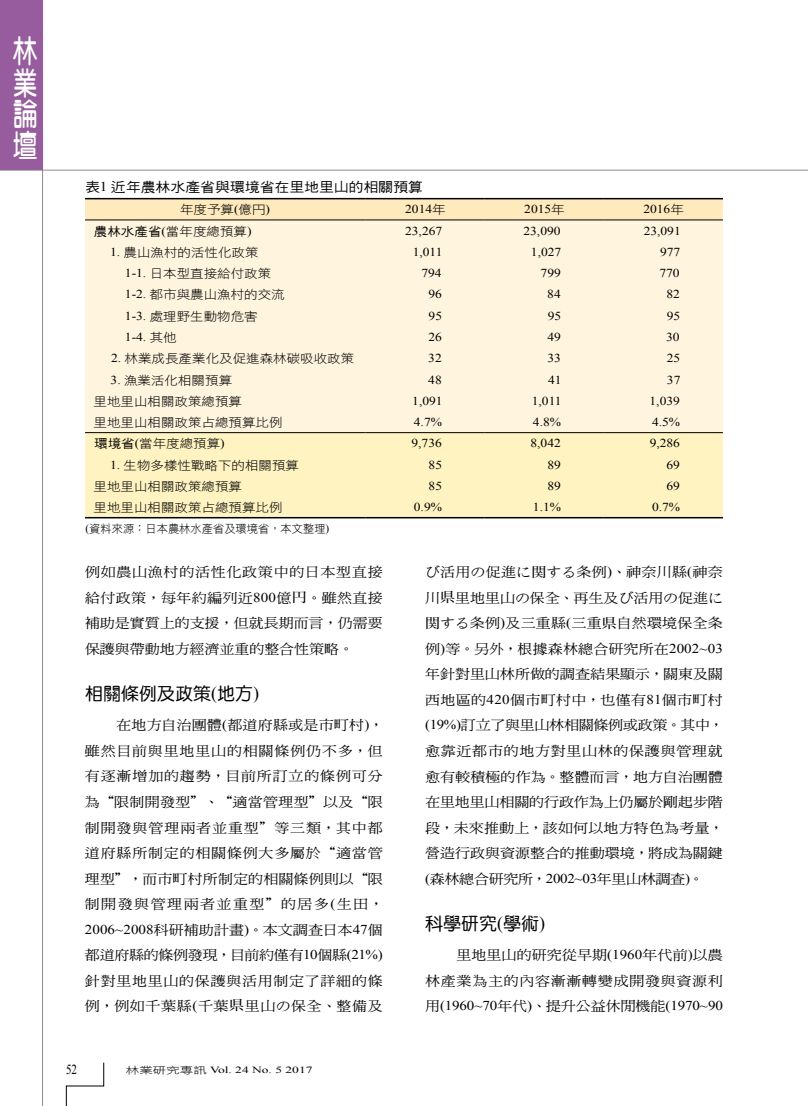
<style>
.page{position:relative;width:808px;height:1106px;background:#fff}
.page>*{position:absolute;margin:0;border:0;box-sizing:border-box;transform-origin:0 0}
.t1{font:31.5px/31.5px "DF Yuan W7 WINP BF";color:#fff;text-align:justify;scale:.77 1}
.t2{font:18px "DF Yuan W5 WINP BF";color:#000}
.t3{font:13.8px "Times New Roman";color:#000;scale:.8 1}
.t4{font:13.5px/25.5px "DF Ming W5 WINP BF";letter-spacing:.005em;color:#000;text-align:justify;scale:1.11 1}
.t5{font:13.5px/25.5px "DF Ming W5 WINP BF";letter-spacing:.045em;color:#000;text-align:right;scale:1.11 1}
.t6{font:13.5px "Times New Roman";letter-spacing:-.005em;color:#000;scale:1.11 1}
.t7{font:13.5px "DF Hei W5 WINP BF";letter-spacing:-.01em;color:#000;scale:1.11 1}
.t8{font:12.15px "DF Hei W3 WINP BF";color:#000;scale:1.11 1}
.t9{font:12.15px "Times New Roman";color:#000;scale:1.11 1}
.t10{font:11.25px "DF Hei W3 WINP BF";color:#000}
.t11{font:9.45px "Times New Roman";color:#000;scale:1.43 1}
.s1{font-family:"Times New Roman"}
.s2{font-family:"Koz Go Pr 6 N";font-weight:300}
.s3{font-family:"DF Hei W3 WINP BF"}
.s4{font-family:"DF Hei W5 WINP BF"}
.s5{font-family:"Koz Min Pr 6 N";font-weight:500}
.s6{font-family:"DF Ming W5 WINP BF"}
</style>
<div class="page">
<hr style="left:0;top:170px;width:808px;height:1px;background:#636363">
<hr style="left:42px;top:0;width:1px;height:1106px;background:#636363">
<svg style="left:66px;top:1062px;width:38px;height:44px"></svg>
<div style="left:0;top:0;width:43px;height:170px;background:#965c9e"></div>
<div style="left:85px;top:199px;width:638px;height:20px;background:#feeabd"></div>
<div style="left:85px;top:220px;width:638px;height:212px;background:#fff4de"></div>
<div style="left:85px;top:433px;width:638px;height:84px;background:#fff3c2"></div>
<hr style="left:85px;top:219px;width:281px;height:1px;background:#000">
<hr style="left:366px;top:219px;width:119px;height:1px;background:#000">
<hr style="left:485px;top:219px;width:119px;height:1px;background:#000">
<hr style="left:604px;top:219px;width:119px;height:1px;background:#000">
<hr style="left:85px;top:432px;width:281px;height:1px;background:#000">
<hr style="left:366px;top:432px;width:119px;height:1px;background:#000">
<hr style="left:485px;top:432px;width:119px;height:1px;background:#000">
<hr style="left:604px;top:432px;width:119px;height:1px;background:#000">
<hr style="left:85px;top:198px;width:281px;height:1px;background:#000">
<hr style="left:366px;top:198px;width:119px;height:1px;background:#000">
<hr style="left:485px;top:198px;width:119px;height:1px;background:#000">
<hr style="left:604px;top:198px;width:119px;height:1px;background:#000">
<hr style="left:85px;top:517px;width:281px;height:1px;background:#000">
<hr style="left:366px;top:517px;width:119px;height:1px;background:#000">
<hr style="left:485px;top:517px;width:119px;height:1px;background:#000">
<hr style="left:604px;top:517px;width:119px;height:1px;background:#000">
<h1 class="t1" style="left:13px;top:35px;width:32px">林業論壇</h1>
<p class="t7" style="left:85px;top:180px;width:306px">表<span class="s1">1</span> 近年農林水產省與環境省在里地里山的相關預算</p>
<p class="t8" style="left:180px;top:204px;width:83px">年度予算<span class="s1">(</span>億<span class="s2">円</span><span class="s1">)</span></p>
<p class="t9" style="left:405px;top:201px;width:38px">2014<span class="s3">年</span></p>
<p class="t9" style="left:524px;top:201px;width:38px">2015<span class="s3">年</span></p>
<p class="t9" style="left:643px;top:201px;width:38px">2016<span class="s3">年</span></p>
<p class="t8" style="left:94px;top:225px;width:143px"><span class="s4">農林水產省</span><span class="s1">(</span>當年度總預算<span class="s1">)</span></p>
<p class="t9" style="left:405px;top:222px;width:35px">23,267</p>
<p class="t9" style="left:523px;top:222px;width:35px">23,090</p>
<p class="t9" style="left:644px;top:222px;width:35px">23,091</p>
<p class="t8" style="left:110px;top:246px;width:135px"><span class="s1">1.</span> 農山漁村的活性化政策</p>
<p class="t9" style="left:413px;top:244px;width:28px">1,011</p>
<p class="t9" style="left:531px;top:244px;width:29px">1,027</p>
<p class="t9" style="left:660px;top:244px;width:20px">977</p>
<p class="t8" style="left:125px;top:267px;width:133px"><span class="s1">1-1.</span> 日本型直接給付政策</p>
<p class="t9" style="left:421px;top:265px;width:20px">794</p>
<p class="t9" style="left:541px;top:265px;width:20px">799</p>
<p class="t9" style="left:659px;top:265px;width:20px">770</p>
<p class="t8" style="left:125px;top:289px;width:145px"><span class="s1">1-2.</span> 都市與農山漁村的交流</p>
<p class="t9" style="left:428px;top:286px;width:14px">96</p>
<p class="t9" style="left:547px;top:286px;width:14px">84</p>
<p class="t9" style="left:666px;top:286px;width:14px">82</p>
<p class="t8" style="left:125px;top:310px;width:121px"><span class="s1">1-3.</span> 處理野生動物危害</p>
<p class="t9" style="left:429px;top:307px;width:14px">95</p>
<p class="t9" style="left:548px;top:307px;width:14px">95</p>
<p class="t9" style="left:667px;top:307px;width:14px">95</p>
<p class="t9" style="left:125px;top:329px;width:48px">1-4. <span class="s3">其他</span></p>
<p class="t9" style="left:428px;top:329px;width:14px">26</p>
<p class="t9" style="left:547px;top:329px;width:14px">49</p>
<p class="t9" style="left:666px;top:329px;width:14px">30</p>
<p class="t8" style="left:111px;top:352px;width:220px"><span class="s1">2.</span> 林業成長產業化及促進森林碳吸收政策</p>
<p class="t9" style="left:428px;top:350px;width:14px">32</p>
<p class="t9" style="left:547px;top:350px;width:14px">33</p>
<p class="t9" style="left:667px;top:350px;width:14px">25</p>
<p class="t8" style="left:111px;top:374px;width:111px"><span class="s1">3.</span> 漁業活化相關預算</p>
<p class="t9" style="left:428px;top:371px;width:14px">48</p>
<p class="t9" style="left:548px;top:371px;width:14px">41</p>
<p class="t9" style="left:667px;top:371px;width:14px">37</p>
<p class="t8" style="left:94px;top:395px;width:135px">里地里山相關政策總預算</p>
<p class="t9" style="left:412px;top:392px;width:29px">1,091</p>
<p class="t9" style="left:532px;top:392px;width:28px">1,011</p>
<p class="t9" style="left:649px;top:392px;width:29px">1,039</p>
<p class="t8" style="left:94px;top:416px;width:172px">里地里山相關政策占總預算比例</p>
<p class="t9" style="left:414px;top:414px;width:27px">4.7%</p>
<p class="t9" style="left:533px;top:414px;width:27px">4.8%</p>
<p class="t9" style="left:652px;top:414px;width:27px">4.5%</p>
<p class="t8" style="left:94px;top:437px;width:119px"><span class="s4">環境省</span><span class="s1">(</span>當年度總預算<span class="s1">)</span></p>
<p class="t9" style="left:411px;top:435px;width:29px">9,736</p>
<p class="t9" style="left:530px;top:435px;width:29px">8,042</p>
<p class="t9" style="left:650px;top:435px;width:29px">9,286</p>
<p class="t8" style="left:110px;top:459px;width:172px"><span class="s1">1.</span> 生物多樣性戰略下的相關預算</p>
<p class="t9" style="left:429px;top:456px;width:14px">85</p>
<p class="t9" style="left:547px;top:456px;width:14px">89</p>
<p class="t9" style="left:666px;top:456px;width:14px">69</p>
<p class="t8" style="left:94px;top:480px;width:135px">里地里山相關政策總預算</p>
<p class="t9" style="left:429px;top:477px;width:14px">85</p>
<p class="t9" style="left:547px;top:477px;width:14px">89</p>
<p class="t9" style="left:666px;top:477px;width:14px">69</p>
<p class="t8" style="left:94px;top:501px;width:172px">里地里山相關政策占總預算比例</p>
<p class="t9" style="left:414px;top:499px;width:27px">0.9%</p>
<p class="t9" style="left:533px;top:499px;width:27px">1.1%</p>
<p class="t9" style="left:652px;top:499px;width:27px">0.7%</p>
<p class="t10" style="left:86px;top:522px;width:245px"><span class="s1">(</span>資料來源：日本農林水產省及環境省，本文整理<span class="s1">)</span></p>
<p class="t4" style="left:85px;top:559px;width:270px">例如農山漁村的活性化政策中的日本型直接給付政策，每年約編列近<span class="s1">800</span>億<span class="s5">円</span>。雖然直接補助是實質上的支援，但就長期而言，仍需要保護與帶動地方經濟並重的整合性策略。</p>
<h2 class="t2" style="left:85px;top:685px;width:175px">相關條例及政策<span class="s1">(</span>地方<span class="s1">)</span></h2>
<p class="t4" style="left:85px;top:712px;width:271px;text-indent:31px">在地方自治團體<span class="s1">(</span>都道府縣或是市町村<span class="s1">)</span>，雖然目前與里地里山的相關條例仍不多，但有逐漸增加的趨勢，目前所訂立的條例可分為“限制開發型＂、“適當管理型＂以及“限制開發與管理兩者並重型＂等三類，其中都道府縣所制定的相關條例大多屬於“適當管理型＂，而市町村所制定的相關條例則以“限制開發與管理兩者並重型＂的居多<span class="s1">(</span>生田，<span class="s1">2006~2008</span>科研補助計畫<span class="s1">)</span>。本文調查日本<span class="s1">47</span>個都道府縣的條例發現，目前約僅有<span class="s1">10</span>個縣<span class="s1">(21%)</span>針對里地里山的保護與活用制定了詳細的條例，例如千葉縣<span class="s1">(</span>千葉<span class="s5">県</span>里山の保全、整備及</p>
<p class="t3" style="left:66px;top:1060px;width:15px">52</p>
<p class="t11" style="left:126px;top:1063px;width:132px"><span class="s3">林業研究專訊</span> Vol. 24 No. 5 2017</p>
<p class="t4" style="left:425px;top:559px;width:271px">び活用の促進に<span class="s5">関</span>する条例<span class="s1">)</span>、神奈川縣<span class="s1">(</span>神奈川<span class="s5">県</span>里地里山の保全、再生及び活用の促進に<span class="s5">関</span>する条例<span class="s1">)</span>及三重縣<span class="s1">(</span>三重<span class="s5">県</span>自然環境保全条例<span class="s1">)</span>等。另外，根據森林總合研究所在<span class="s1">2002~03</span>年針對里山林所做的調查結果顯示，關東及關西地區的<span class="s1">420</span>個市町村中，也僅有<span class="s1">81</span>個市町村<span class="s1">(19%)</span>訂立了與里山林相關條例或政策。其中，愈靠近都市的地方對里山林的保護與管理就愈有較積極的作為。整體而言，地方自治團體在里地里山相關的行政作為上仍屬於剛起步階段，未來推動上，該如何以地方特色為考量，營造行政與資源整合的推動環境，將成為關鍵<span class="s1">(</span>森林總合研究所，<span class="s1">2002~03</span>年里山林調查<span class="s1">)</span>。</p>
<h2 class="t2" style="left:425px;top:914px;width:121px">科學研究<span class="s1">(</span>學術<span class="s1">)</span></h2>
<p class="t5" style="left:425px;top:942px;width:270px">里地里山的研究從早期<span class="s1">(1960</span>年代前<span class="s1">)</span>以農<br>林產業為主的內容漸漸轉變成開發與資源利</p>
<p class="t6" style="left:425px;top:996px;width:270px"><span class="s6">用</span>(1960~70<span class="s6">年代</span>)<span class="s6">、提升公益休閒機能</span>(1970~90</p>
</div>
